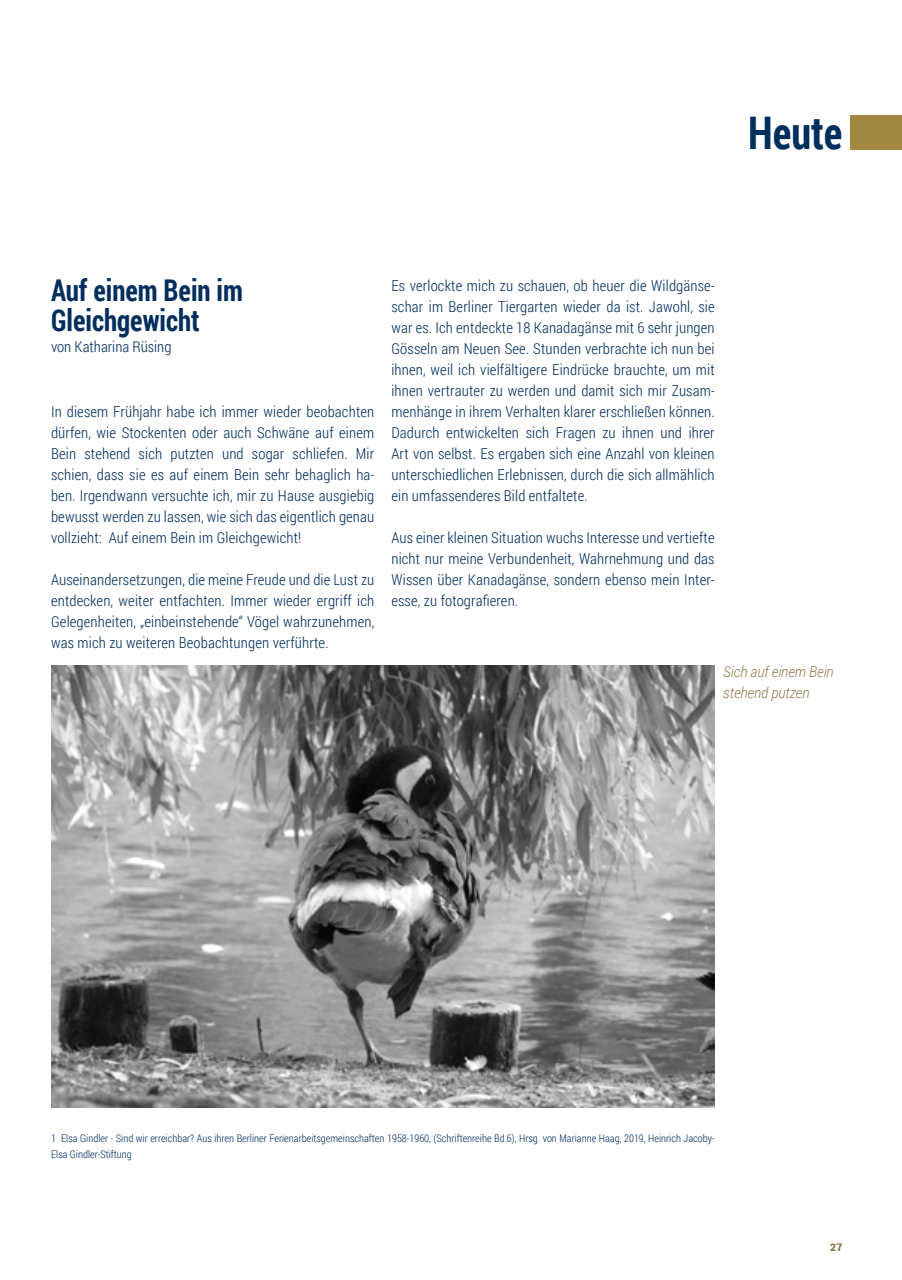
<style>
.page{position:relative;width:902px;height:1280px;background:#fff}
.page>*{position:absolute;margin:0;border:0;box-sizing:border-box;transform-origin:0 0}
.t1{font:700 45px "Roboto Condensed";color:#002e5d;scale:.9 1}
.t2{font:700 30px/30px "Roboto Condensed";color:#002e5d;scale:.9 1}
.t3{font:300 15px/21px "Roboto Condensed";letter-spacing:.01em;color:#002e5d;text-align:justify}
.t4{font:italic 300 15px/21px "Roboto";color:#887544;scale:.9 1}
.t5{font:300 10.5px/16.5px "Roboto Condensed";color:#002e5d}
.t6{font:900 10.5px "Roboto";color:#887544}
</style>
<div class="page">
<img style="left:51px;top:665px;width:663px;height:443px">
<div style="left:850px;top:115px;width:51px;height:34px;background:#a28943"></div>
<h1 class="t1" style="left:748px;top:101px;width:106px">Heute</h1>
<h2 class="t2" style="left:51px;top:274px;width:215px">Auf einem Bein im<br>Gleichgewicht</h2>
<p class="t3" style="left:51px;top:336px;width:122px">von Katharina Rüsing</p>
<p class="t3" style="left:51px;top:400px;width:325px">In diesem Frühjahr habe ich immer wieder beobachten dürfen, wie Stockenten oder auch Schwäne auf einem Bein stehend sich putzten und sogar schliefen. Mir schien, dass sie es auf einem Bein sehr behaglich ha&shy;ben. Irgendwann versuchte ich, mir zu Hause ausgiebig bewusst werden zu lassen, wie sich das eigentlich genau vollzieht: Auf einem Bein im Gleichgewicht!</p>
<p class="t3" style="left:51px;top:568px;width:325px">Auseinandersetzungen, die meine Freude und die Lust zu entdecken, weiter entfachten. Immer wieder ergriff ich Gelegenheiten, „einbeinstehende“ Vögel wahrzunehmen, was mich zu weiteren Beobachtungen verführte.</p>
<p class="t3" style="left:391px;top:274px;width:325px">Es verlockte mich zu schauen, ob heuer die Wildgänse&shy;schar im Berliner Tiergarten wieder da ist. Jawohl, sie war es. Ich entdeckte 18 Kanadagänse mit 6 sehr jungen Gösseln am Neuen See. Stunden verbrachte ich nun bei ihnen, weil ich vielfältigere Eindrücke brauchte, um mit ihnen vertrauter zu werden und damit sich mir Zusam&shy;menhänge in ihrem Verhalten klarer erschließen können.<br>Dadurch entwickelten sich Fragen zu ihnen und ihrer Art von selbst. Es ergaben sich eine Anzahl von kleinen unterschiedlichen Erlebnissen, durch die sich allmählich ein umfassenderes Bild entfaltete.</p>
<p class="t3" style="left:391px;top:526px;width:325px">Aus einer kleinen Situation wuchs Interesse und vertiefte nicht nur meine Verbundenheit, Wahrnehmung und das Wissen über Kanadagänse, sondern ebenso mein Inter&shy;esse, zu fotografieren.</p>
<p class="t4" style="left:723px;top:660px;width:124px">Sich auf einem Bein stehend putzen</p>
<p class="t5" style="left:51px;top:1129px;width:665px">1 Elsa Gindler - Sind wir erreichbar? Aus ihren Berliner Ferienarbeitsgemeinschaften 1958-1960, (Schriftenreihe Bd.6), Hrsg. von Marianne Haag, 2019, Heinrich Jacoby-<br>Elsa Gindler-Stiftung</p>
<p class="t6" style="left:830px;top:1239px;width:14px">27</p>
</div>
